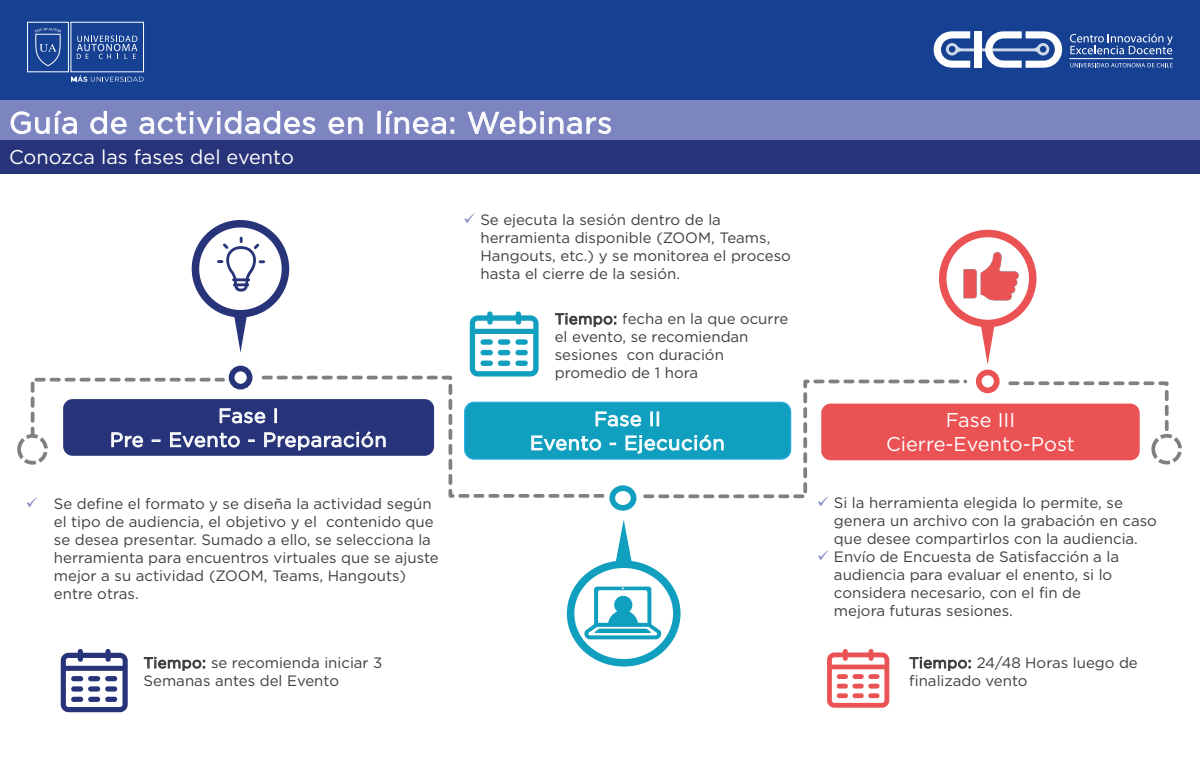
<style>
.page{position:relative;width:1200px;height:775px;background:#fff}
.page>*{position:absolute;margin:0;border:0;box-sizing:border-box;transform-origin:0 0}
.t1{font:30px "Gotham";letter-spacing:.025em;color:#fff}
.t2{font:20px/24px "Gotham";color:#fff;text-align:center}
.t3{font:20px/24px "Gotham";letter-spacing:.025em;color:#fff;text-align:center}
.t4{font:20px/24px "Gotham";letter-spacing:.03em;color:#fff;text-align:center}
.t5{font:15px/18px "Gotham";color:#3e3e3e}
</style>
<div class="page">
<div style="left:0;top:0;width:1200px;height:112px;background:#164192"></div>
<div style="left:27px;top:22px;width:42px;height:50px;border:1px solid #fff"></div>
<svg style="left:35px;top:28px;width:26px;height:38px"></svg>
<svg style="left:77px;top:36px;width:60px;height:23px"></svg>
<svg style="left:71px;top:75px;width:73px;height:7px"></svg>
<svg style="left:934px;top:31px;width:128px;height:37px"></svg>
<svg style="left:1070px;top:34px;width:103px;height:20px"></svg>
<hr style="left:1069px;top:58px;width:104px;height:1px;background:#fff">
<svg style="left:1070px;top:63px;width:103px;height:4px"></svg>
<div style="left:0;top:100px;width:1200px;height:45px;background:#7d85c1"></div>
<svg style="left:10px;top:110px;width:67px;height:25px"></svg>
<svg style="left:90px;top:111px;width:37px;height:24px"></svg>
<svg style="left:139px;top:111px;width:177px;height:24px"></svg>
<svg style="left:328px;top:117px;width:35px;height:18px"></svg>
<div style="left:378px;top:111px;width:3px;height:23px;border:1px solid #fff"></div>
<svg style="left:386px;top:110px;width:68px;height:25px"></svg>
<svg style="left:467px;top:111px;width:144px;height:24px"></svg>
<div style="left:0;top:140px;width:1200px;height:34px;background:#283479"></div>
<svg style="left:263px;top:375px;width:345px;height:123px"></svg>
<svg style="left:641px;top:379px;width:328px;height:120px"></svg>
<div style="left:63px;top:399px;width:371px;height:57px;background:#283479;border-radius:9px"></div>
<div style="left:821px;top:404px;width:319px;height:56px;background:#ea5254;border-radius:9px"></div>
<div style="left:464px;top:402px;width:327px;height:58px;background:#109fbf;border:1px solid #27ade4;border-radius:9px"></div>
<svg style="left:596px;top:411px;width:45px;height:16px"></svg>
<svg style="left:651px;top:412px;width:8px;height:14px"></svg>
<svg style="left:531px;top:435px;width:70px;height:16px"></svg>
<svg style="left:610px;top:443px;width:6px;height:2px"></svg>
<svg style="left:626px;top:434px;width:98px;height:20px"></svg>
<svg style="left:30px;top:376px;width:356px;height:74px"></svg>
<div style="left:17px;top:434px;width:31px;height:31px;border:4px dashed #808081;border-radius:50%"></div>
<div style="left:567px;top:561px;width:114px;height:106px;border:8px solid #109fbf;border-radius:50%"></div>
<svg style="left:614px;top:520px;width:19px;height:46px"></svg>
<div style="left:609px;top:485px;width:27px;height:26px;border:6px solid #109fbf;border-radius:50%"></div>
<div style="left:232px;top:368px;width:18px;height:19px;background:#fff;border-radius:50%"></div>
<div style="left:229px;top:366px;width:23px;height:23px;border:6px solid #283479;border-radius:50%"></div>
<svg style="left:1006px;top:381px;width:163px;height:58px"></svg>
<div style="left:976px;top:370px;width:24px;height:23px;border:6px solid #ea5254;border-radius:50%"></div>
<svg style="left:195px;top:224px;width:90px;height:90px"></svg>
<div style="left:192px;top:220px;width:97px;height:98px;border:8px solid #283479;border-radius:50%"></div>
<div style="left:1151px;top:434px;width:31px;height:30px;border:4px dashed #808081;border-radius:50%"></div>
<svg style="left:234px;top:315px;width:13px;height:38px"></svg>
<svg style="left:144px;top:657px;width:61px;height:14px"></svg>
<svg style="left:555px;top:313px;width:61px;height:14px"></svg>
<svg style="left:910px;top:657px;width:61px;height:14px"></svg>
<div style="left:939px;top:230px;width:98px;height:97px;border:8px solid #ea5254;border-radius:50%"></div>
<svg style="left:980px;top:322px;width:16px;height:43px"></svg>
<img style="left:958px;top:243px;width:66px;height:65px">
<svg style="left:217px;top:237px;width:48px;height:54px"></svg>
<svg style="left:584px;top:587px;width:77px;height:52px"></svg>
<svg style="left:61px;top:649px;width:67px;height:63px"></svg>
<div style="left:71px;top:676px;width:12px;height:5px;background:#283479;border-radius:3px"></div>
<div style="left:88px;top:676px;width:12px;height:5px;background:#283479;border-radius:3px"></div>
<div style="left:105px;top:676px;width:12px;height:5px;background:#283479;border-radius:3px"></div>
<div style="left:71px;top:686px;width:12px;height:6px;background:#283479;border-radius:3px"></div>
<div style="left:88px;top:686px;width:12px;height:6px;background:#283479;border-radius:3px"></div>
<div style="left:105px;top:686px;width:12px;height:6px;background:#283479;border-radius:3px"></div>
<div style="left:71px;top:697px;width:12px;height:5px;background:#283479;border-radius:3px"></div>
<div style="left:88px;top:697px;width:12px;height:5px;background:#283479;border-radius:3px"></div>
<div style="left:105px;top:697px;width:12px;height:5px;background:#283479;border-radius:3px"></div>
<svg style="left:470px;top:311px;width:69px;height:66px"></svg>
<div style="left:481px;top:339px;width:12px;height:6px;background:#109fbf;border-radius:3px"></div>
<div style="left:498px;top:339px;width:12px;height:6px;background:#109fbf;border-radius:3px"></div>
<div style="left:515px;top:339px;width:13px;height:6px;background:#109fbf;border-radius:3px"></div>
<div style="left:481px;top:350px;width:12px;height:5px;background:#109fbf;border-radius:3px"></div>
<div style="left:498px;top:350px;width:12px;height:5px;background:#109fbf;border-radius:3px"></div>
<div style="left:515px;top:350px;width:13px;height:5px;background:#109fbf;border-radius:3px"></div>
<div style="left:481px;top:361px;width:12px;height:5px;background:#109fbf;border-radius:3px"></div>
<div style="left:498px;top:361px;width:12px;height:5px;background:#109fbf;border-radius:3px"></div>
<div style="left:515px;top:361px;width:13px;height:5px;background:#109fbf;border-radius:3px"></div>
<svg style="left:827px;top:649px;width:62px;height:59px"></svg>
<div style="left:837px;top:674px;width:11px;height:5px;background:#ea5254;border-radius:2px"></div>
<div style="left:853px;top:674px;width:11px;height:5px;background:#ea5254;border-radius:2px"></div>
<div style="left:868px;top:674px;width:12px;height:5px;background:#ea5254;border-radius:2px"></div>
<div style="left:837px;top:684px;width:11px;height:5px;background:#ea5254;border-radius:2px"></div>
<div style="left:853px;top:684px;width:11px;height:5px;background:#ea5254;border-radius:2px"></div>
<div style="left:868px;top:684px;width:12px;height:5px;background:#ea5254;border-radius:2px"></div>
<div style="left:837px;top:693px;width:11px;height:5px;background:#ea5254;border-radius:2px"></div>
<div style="left:853px;top:693px;width:11px;height:5px;background:#ea5254;border-radius:2px"></div>
<div style="left:868px;top:693px;width:12px;height:5px;background:#ea5254;border-radius:2px"></div>
<svg style="left:818px;top:496px;width:10px;height:3px"></svg>
<h1 class="t1" style="left:9px;top:103px;width:605px">Guía de actividades en línea: Webinars</h1>
<h2 class="t2" style="left:9px;top:145px;width:286px">Conozca las fases del evento</h2>
<p class="t5" style="left:480px;top:210px;width:312px">Se ejecuta la sesión dentro de la herramienta disponible (ZOOM, Teams, Hangouts, etc.) y se monitorea el proceso hasta el cierre de la sesión.</p>
<p class="t5" style="left:555px;top:310px;width:235px">Tiempo: fecha en la que ocurre el evento, se recomiendan sesiones con duración promedio de 1 hora</p>
<h2 class="t3" style="left:110px;top:403px;width:278px">Fase I<br>Pre – Evento - Preparación</h2>
<h2 class="t2" style="left:886px;top:408px;width:190px">Fase III<br>Cierre-Evento-Post</h2>
<h2 class="t4" style="left:530px;top:406px;width:196px">Fase II<br>Evento - Ejecución</h2>
<p class="t5" style="left:54px;top:494px;width:386px">Se define el formato y se diseña la actividad según el tipo de audiencia, el objetivo y el contenido que se desea presentar. Sumado a ello, se selecciona la herramienta para encuentros virtuales que se ajuste mejor a su actividad (ZOOM, Teams, Hangouts) entre otras.</p>
<p class="t5" style="left:144px;top:653px;width:240px">Tiempo: se recomienda iniciar 3<br>Semanas antes del Evento</p>
<p class="t5" style="left:834px;top:493px;width:325px">Si la herramienta elegida lo permite, se genera un archivo con la grabación en caso que desee compartirlos con la audiencia.<br>Envío de Encuesta de Satisfacción a la audiencia para evaluar el enento, si lo considera necesario, con el fin de<br>mejora futuras sesiones.</p>
<p class="t5" style="left:909px;top:653px;width:230px">Tiempo: 24/48 Horas luego de finalizado vento</p>
</div>
